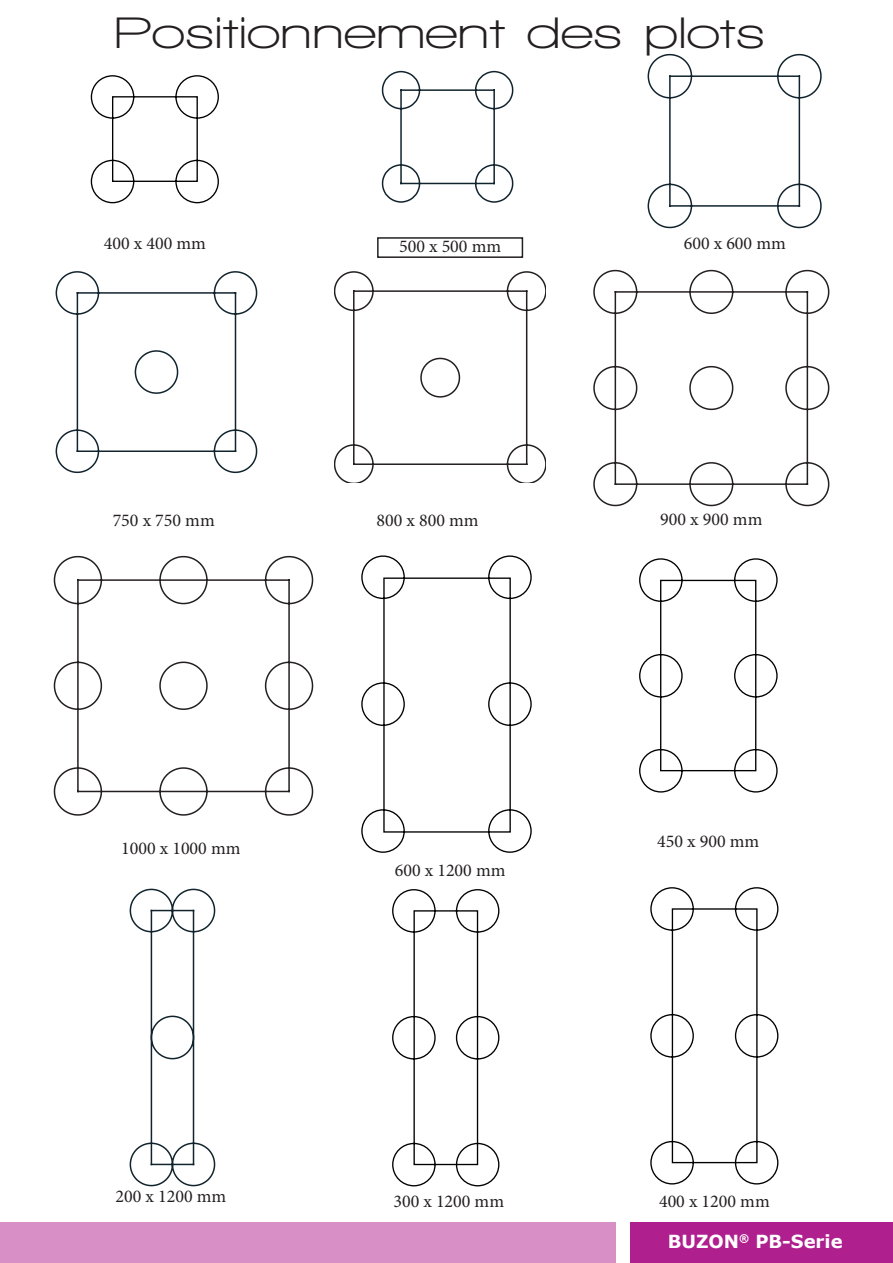
<style>
.page{position:relative;width:893px;height:1263px;background:#fff}
.page>*{position:absolute;margin:0;border:0;box-sizing:border-box;transform-origin:0 0}
.t1{font:700 45px "Walkway Expand";color:#231f20}
.t2{font:18px "Minion Pro";color:#231f20}
.t3{font:700 18px "Verdana";color:#fff}
</style>
<div class="page">
<svg style="left:129px;top:888px;width:87px;height:299px"></svg>
<svg style="left:334px;top:271px;width:211px;height:212px"></svg>
<div style="left:377px;top:237px;width:146px;height:21px;border:2px solid #231f20"></div>
<svg style="left:90px;top:75px;width:129px;height:129px"></svg>
<svg style="left:392px;top:889px;width:108px;height:298px"></svg>
<svg style="left:650px;top:887px;width:129px;height:298px"></svg>
<svg style="left:361px;top:555px;width:171px;height:298px"></svg>
<svg style="left:639px;top:558px;width:139px;height:235px"></svg>
<div style="left:630px;top:1222px;width:263px;height:41px;background:#af1f8d"></div>
<div style="left:1px;top:1222px;width:615px;height:41px;background:#d78fc6"></div>
<svg style="left:381px;top:70px;width:133px;height:133px"></svg>
<svg style="left:593px;top:269px;width:237px;height:238px"></svg>
<svg style="left:53px;top:555px;width:261px;height:261px"></svg>
<svg style="left:647px;top:53px;width:175px;height:176px"></svg>
<svg style="left:55px;top:271px;width:203px;height:203px"></svg>
<p class="t1" style="left:114px;top:9px;width:652px">Positionnement des plots</p>
<p class="t2" style="left:104px;top:231px;width:104px">400 x 400 mm</p>
<p class="t2" style="left:399px;top:234px;width:104px">500 x 500 mm</p>
<p class="t2" style="left:684px;top:231px;width:104px">600 x 600 mm</p>
<p class="t2" style="left:113px;top:508px;width:104px">750 x 750 mm</p>
<p class="t2" style="left:376px;top:508px;width:104px">800 x 800 mm</p>
<p class="t2" style="left:660px;top:507px;width:104px">900 x 900 mm</p>
<p class="t2" style="left:121px;top:836px;width:121px">1000 x 1000 mm</p>
<p class="t2" style="left:116px;top:1184px;width:112px">200 x 1200 mm</p>
<p class="t2" style="left:395px;top:858px;width:112px">600 x 1200 mm</p>
<p class="t2" style="left:657px;top:829px;width:104px">450 x 900 mm</p>
<p class="t2" style="left:393px;top:1189px;width:112px">300 x 1200 mm</p>
<p class="t2" style="left:659px;top:1190px;width:112px">400 x 1200 mm</p>
<p class="t3" style="left:668px;top:1229px;width:176px">BUZON<sup>®</sup> PB-Serie</p>
</div>
